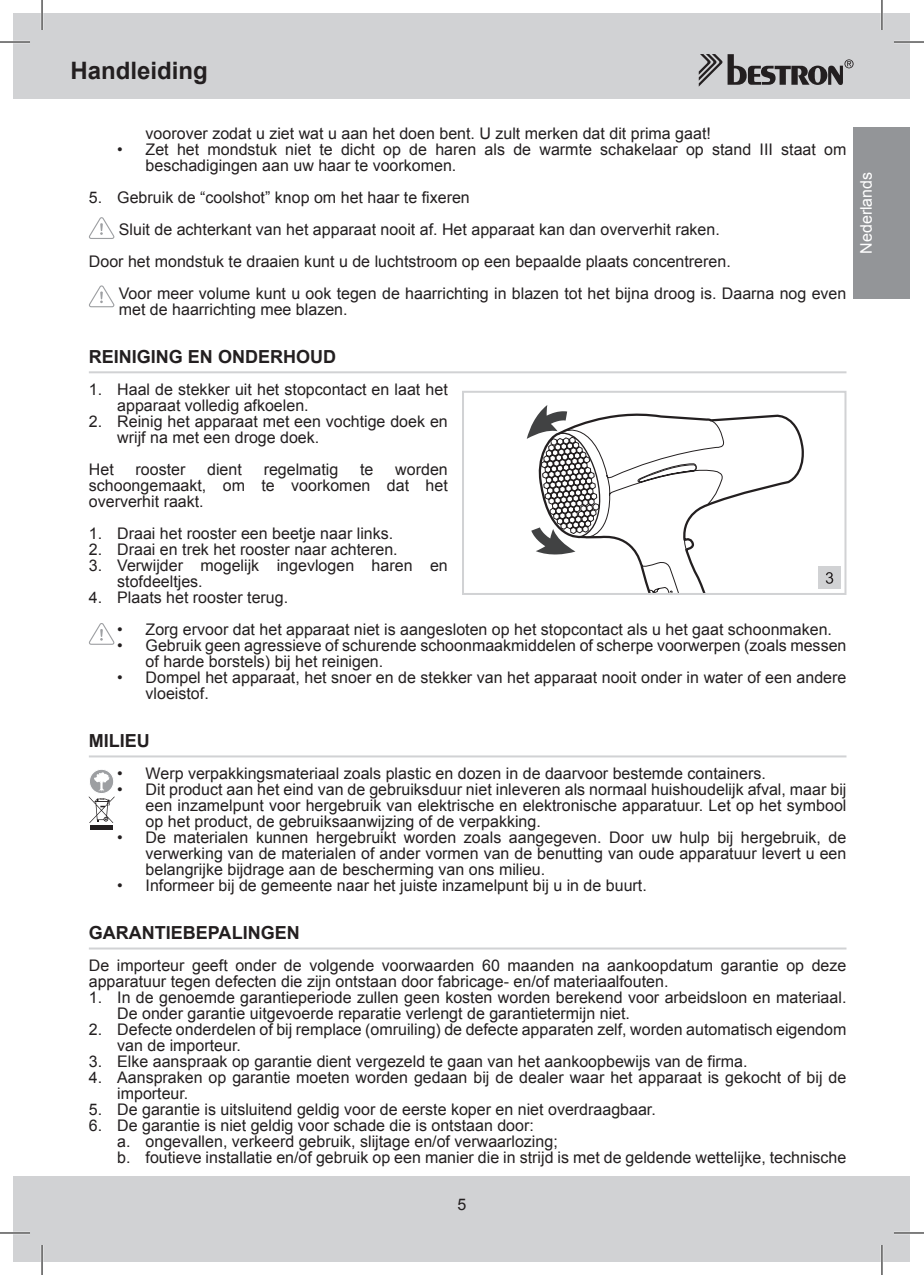
<style>
.page{position:relative;width:924px;height:1275px;background:#fff}
.page>*{position:absolute;margin:0;border:0;box-sizing:border-box;transform-origin:0 0}
.t1{font:700 24px "Arial";color:#231f20}
.t2{font:700 18px "Arial";color:#231f20}
.t3{font:16px/16px "Arial";color:#231f20}
.t4{font:16px "Arial";color:#fff}
</style>
<div class="page">
<div style="left:14px;top:14px;width:895px;height:85px;background:#d1d2d4"></div>
<div style="left:14px;top:1176px;width:895px;height:85px;background:#d1d2d4"></div>
<svg style="left:698px;top:54px;width:155px;height:33px"></svg>
<div style="left:853px;top:127px;width:56px;height:171px;background:#939598"></div>
<hr style="left:89px;top:371px;width:757px;height:2px;background:#d1d2d4">
<hr style="left:89px;top:755px;width:757px;height:2px;background:#d1d2d4">
<hr style="left:89px;top:947px;width:757px;height:2px;background:#d1d2d4">
<svg style="left:89px;top:217px;width:25px;height:22px"></svg>
<svg style="left:89px;top:285px;width:25px;height:22px"></svg>
<svg style="left:89px;top:623px;width:25px;height:22px"></svg>
<svg style="left:89px;top:769px;width:25px;height:24px"></svg>
<div style="left:89px;top:769px;width:25px;height:24px;border:1px solid #fff;border-radius:50%"></div>
<div style="left:90px;top:825px;width:23px;height:5px;background:#231f20"></div>
<svg style="left:89px;top:772px;width:25px;height:51px"></svg>
<svg style="left:724px;top:414px;width:79px;height:87px"></svg>
<svg style="left:526px;top:405px;width:198px;height:187px"></svg>
<div style="left:462px;top:391px;width:384px;height:204px;border:2px solid #d1d2d4"></div>
<div style="left:817px;top:566px;width:23px;height:23px;background:#d1d2d4"></div>
<svg style="left:825px;top:572px;width:7px;height:12px"></svg>
<hr style="left:0;top:41px;width:30px;height:2px;background:#fff">
<hr style="left:893px;top:41px;width:30px;height:2px;background:#fff">
<hr style="left:0;top:1231px;width:30px;height:3px;background:#fff">
<hr style="left:893px;top:1231px;width:30px;height:3px;background:#fff">
<hr style="left:41px;top:0;width:2px;height:30px;background:#fff">
<hr style="left:41px;top:1245px;width:2px;height:30px;background:#fff">
<hr style="left:880px;top:0;width:2px;height:30px;background:#fff">
<hr style="left:880px;top:1245px;width:2px;height:30px;background:#fff">
<hr style="left:0;top:42px;width:30px;height:1px;background:#000">
<hr style="left:893px;top:42px;width:30px;height:1px;background:#000">
<hr style="left:0;top:1232px;width:30px;height:1px;background:#000">
<hr style="left:893px;top:1232px;width:30px;height:1px;background:#000">
<hr style="left:42px;top:0;width:1px;height:30px;background:#000">
<hr style="left:42px;top:1245px;width:1px;height:30px;background:#000">
<hr style="left:881px;top:0;width:1px;height:30px;background:#000">
<hr style="left:881px;top:1245px;width:1px;height:30px;background:#000">
<h1 class="t1" style="left:70px;top:62px;width:139px">HANDLEIDING</h1>
<p class="t3" style="left:145px;top:125px;width:566px">voorover zodat u ziet wat u aan het doen bent. U zult merken dat dit prima gaat!</p>
<p class="t3" style="left:146px;top:141px;width:702px;text-indent:-28px">• Zet het mondstuk niet te dicht op de haren als de warmte schakelaar op stand III staat om beschadigingen aan uw haar te voorkomen.</p>
<p class="t3" style="left:89px;top:189px;width:382px">5. Gebruik de “coolshot” knop om het haar te fixeren</p>
<p class="t3" style="left:119px;top:221px;width:602px">Sluit de achterkant van het apparaat nooit af. Het apparaat kan dan oververhit raken.</p>
<p class="t3" style="left:89px;top:253px;width:643px">Door het mondstuk te draaien kunt u de luchtstroom op een bepaalde plaats concentreren.</p>
<p class="t3" style="left:119px;top:285px;width:728px">Voor meer volume kunt u ook tegen de haarrichting in blazen tot het bijna droog is. Daarna nog even</p>
<p class="t3" style="left:119px;top:301px;width:230px">met de haarrichting mee blazen.</p>
<p class="t2" style="left:89px;top:350px;width:249px">REINIGING EN ONDERHOUD</p>
<p class="t3" style="left:117px;top:381px;width:332px;text-indent:-28px">1. Haal de stekker uit het stopcontact en laat het apparaat volledig afkoelen.</p>
<p class="t3" style="left:117px;top:413px;width:332px;text-indent:-28px">2. Reinig het apparaat met een vochtige doek en wrijf na met een droge doek.</p>
<p class="t3" style="left:89px;top:461px;width:26px">Het</p>
<p class="t3" style="left:135px;top:461px;width:51px">rooster</p>
<p class="t3" style="left:207px;top:461px;width:36px">dient</p>
<p class="t3" style="left:263px;top:461px;width:76px">regelmatig</p>
<p class="t3" style="left:360px;top:461px;width:15px">te</p>
<p class="t3" style="left:89px;top:461px;width:360px;text-align:justify;text-indent:306px">worden schoongemaakt, om te voorkomen dat het oververhit raakt.</p>
<p class="t3" style="left:89px;top:525px;width:306px">1. Draai het rooster een beetje naar links.</p>
<p class="t3" style="left:89px;top:541px;width:310px">2. Draai en trek het rooster naar achteren.</p>
<p class="t3" style="left:117px;top:557px;width:332px;text-indent:-28px">3. Verwijder mogelijk ingevlogen haren en stofdeeltjes.</p>
<p class="t3" style="left:89px;top:589px;width:201px">4. Plaats het rooster terug.</p>
<p class="t3" style="left:117px;top:621px;width:716px">• Zorg ervoor dat het apparaat niet is aangesloten op het stopcontact als u het gaat schoonmaken.</p>
<p class="t3" style="left:145px;top:637px;width:702px;text-indent:-28px">• Gebruik geen agressieve of schurende schoonmaakmiddelen of scherpe voorwerpen (zoals messen of harde borstels) bij het reinigen.</p>
<p class="t3" style="left:145px;top:669px;width:702px;text-indent:-28px">• Dompel het apparaat, het snoer en de stekker van het apparaat nooit onder in water of een andere vloeistof.</p>
<p class="t2" style="left:89px;top:734px;width:63px">MILIEU</p>
<p class="t3" style="left:117px;top:765px;width:650px">• Werp verpakkingsmateriaal zoals plastic en dozen in de daarvoor bestemde containers.</p>
<p class="t3" style="left:145px;top:781px;width:702px;text-align:justify;text-indent:-28px">• Dit product aan het eind van de gebruiksduur niet inleveren als normaal huishoudelijk afval, maar bij een inzamelpunt voor hergebruik van elektrische en elektronische apparatuur. Let op het symbool op het product, de gebruiksaanwijzing of de verpakking.</p>
<p class="t3" style="left:145px;top:829px;width:702px;text-align:justify;text-indent:-28px">• De materialen kunnen hergebruikt worden zoals aangegeven. Door uw hulp bij hergebruik, de verwerking van de materialen of ander vormen van de benutting van oude apparatuur levert u een belangrijke bijdrage aan de bescherming van ons milieu.</p>
<p class="t3" style="left:117px;top:877px;width:531px">• Informeer bij de gemeente naar het juiste inzamelpunt bij u in de buurt.</p>
<p class="t2" style="left:89px;top:926px;width:212px">GARANTIEBEPALINGEN</p>
<p class="t3" style="left:89px;top:957px;width:758px">De importeur geeft onder de volgende voorwaarden 60 maanden na aankoopdatum garantie op deze apparatuur tegen defecten die zijn ontstaan door fabricage- en/of materiaalfouten.</p>
<p class="t3" style="left:117px;top:989px;width:730px;text-indent:-28px">1. In de genoemde garantieperiode zullen geen kosten worden berekend voor arbeidsloon en materiaal.<br>De onder garantie uitgevoerde reparatie verlengt de garantietermijn niet.</p>
<p class="t3" style="left:117px;top:1021px;width:730px;text-indent:-28px">2. Defecte onderdelen of bij remplace (omruiling) de defecte apparaten zelf, worden automatisch eigendom van de importeur.</p>
<p class="t3" style="left:89px;top:1053px;width:660px">3. Elke aanspraak op garantie dient vergezeld te gaan van het aankoopbewijs van de firma.</p>
<p class="t3" style="left:117px;top:1069px;width:730px;text-indent:-28px">4. Aanspraken op garantie moeten worden gedaan bij de dealer waar het apparaat is gekocht of bij de importeur.</p>
<p class="t3" style="left:89px;top:1101px;width:568px">5. De garantie is uitsluitend geldig voor de eerste koper en niet overdraagbaar.</p>
<p class="t3" style="left:117px;top:1117px;width:730px;text-indent:-28px">6. De garantie is niet geldig voor schade die is ontstaan door:<br>a. ongevallen, verkeerd gebruik, slijtage en/of verwaarlozing;<br>b. foutieve installatie en/of gebruik op een manier die in strijd is met de geldende wettelijke, technische</p>
<p class="t3" style="left:457px;top:1197px;width:10px">5</p>
<p class="t4" style="left:859px;top:254px;width:83px;rotate:-90deg">Nederlands</p>
</div>
